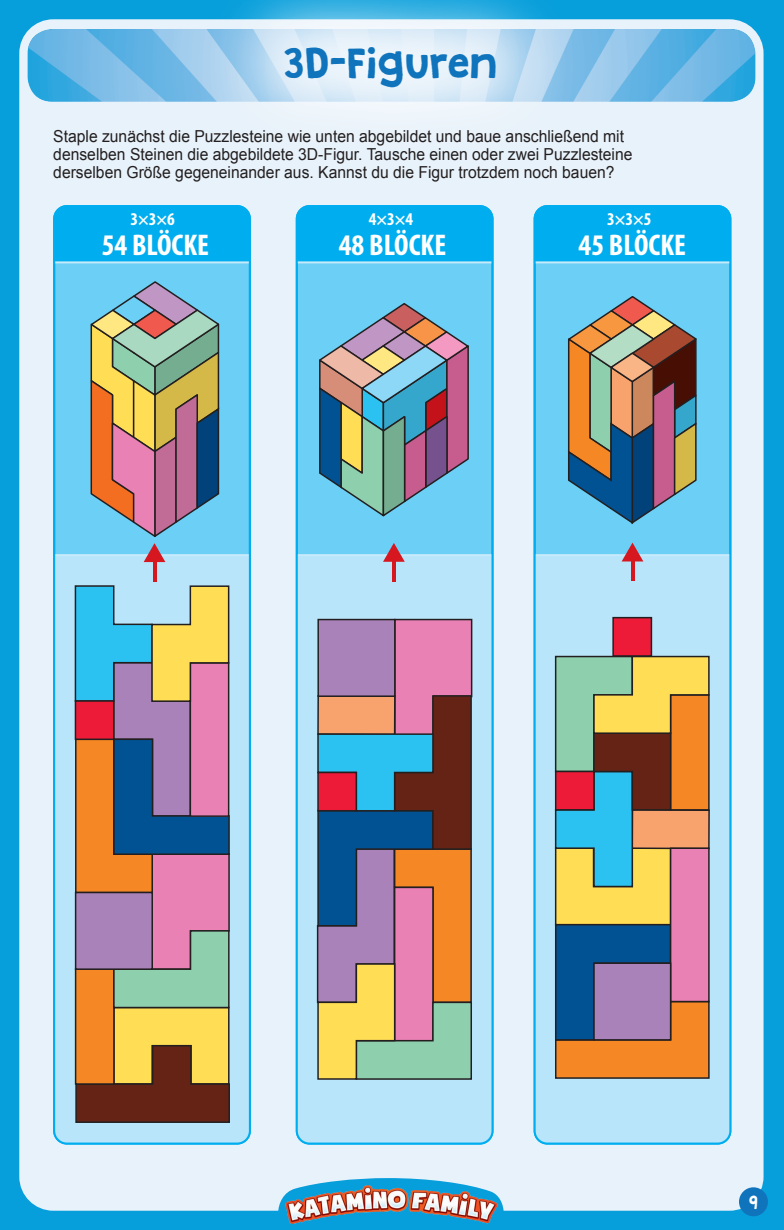
<style>
.page{position:relative;width:784px;height:1230px;background:#fff}
.page>*{position:absolute;margin:0;border:0;box-sizing:border-box;transform-origin:0 0}
.t1{font:37.5px "Granstander Clean";color:#1074bc}
.t2{font:700 condensed 30px "Myriad Pro";color:#fff}
.t3{font:700 condensed 18px "Myriad Pro";color:#fff}
.Fließtext{font:16.5px/18px "Arial";color:#231f20;scale:.95 1}
.t4{font:16.5px "Granstander Clean";color:#fff;scale:.91 1}
</style>
<div class="page">
<div style="left:0;top:0;width:784px;height:1229px;background:#069edb"></div>
<div style="left:19px;top:19px;width:744px;height:1191px;background:#e8f2fa;border-radius:34px"></div>
<img style="left:19px;top:19px;width:745px;height:102px">
<img style="left:278px;top:1178px;width:227px;height:46px">
<svg style="left:207px;top:0;width:367px;height:121px"></svg>
<div style="left:739px;top:1186px;width:29px;height:29px;background:#1074bc;border-radius:50%"></div>
<div style="left:54px;top:206px;width:196px;height:937px;background:#6bcff6;border-radius:13px"></div>
<div style="left:54px;top:556px;width:196px;height:587px;background:#b9e5fa"></div>
<div style="left:56px;top:208px;width:192px;height:53px;background:#00aeef"></div>
<hr style="left:54px;top:261px;width:196px;height:2px;background:#c6eafa">
<hr style="left:54px;top:554px;width:196px;height:2px;background:#c6eafa">
<div style="left:53px;top:205px;width:198px;height:939px;border:2px solid #00aeef;border-radius:13px"></div>
<div style="left:297px;top:206px;width:195px;height:937px;background:#6bcff6;border-radius:13px"></div>
<div style="left:297px;top:556px;width:195px;height:587px;background:#b9e5fa"></div>
<div style="left:297px;top:206px;width:195px;height:55px;background:#00aeef"></div>
<hr style="left:297px;top:261px;width:195px;height:2px;background:#c6eafa">
<hr style="left:297px;top:554px;width:195px;height:2px;background:#c6eafa">
<div style="left:296px;top:205px;width:197px;height:939px;border:2px solid #00aeef;border-radius:13px"></div>
<div style="left:535px;top:206px;width:195px;height:937px;background:#6bcff6;border-radius:13px"></div>
<div style="left:535px;top:556px;width:195px;height:587px;background:#b9e5fa"></div>
<div style="left:535px;top:206px;width:195px;height:55px;background:#00aeef"></div>
<hr style="left:535px;top:261px;width:195px;height:2px;background:#c6eafa">
<hr style="left:535px;top:554px;width:195px;height:2px;background:#c6eafa">
<div style="left:534px;top:205px;width:197px;height:939px;border:2px solid #00aeef;border-radius:13px"></div>
<svg style="left:74px;top:584px;width:157px;height:539px;background:#a48d82"></svg>
<svg style="left:567px;top:296px;width:130px;height:228px"></svg>
<svg style="left:319px;top:303px;width:150px;height:214px"></svg>
<svg style="left:316px;top:618px;width:157px;height:462px;background:#9a8386"></svg>
<div style="left:318px;top:772px;width:38px;height:38px;background:#ed1a38"></div>
<div style="left:317px;top:771px;width:40px;height:40px;border:2px solid #231f20"></div>
<svg style="left:554px;top:655px;width:156px;height:424px;background:#a49377"></svg>
<div style="left:556px;top:771px;width:38px;height:38px;background:#ed1a38"></div>
<div style="left:555px;top:770px;width:40px;height:40px;border:2px solid #231f20"></div>
<div style="left:613px;top:617px;width:38px;height:38px;background:#ed1a38"></div>
<div style="left:612px;top:616px;width:40px;height:40px;border:2px solid #231f20"></div>
<div style="left:75px;top:700px;width:39px;height:39px;background:#ed1a38"></div>
<div style="left:75px;top:700px;width:39px;height:40px;border:2px solid #231f20"></div>
<svg style="left:152px;top:562px;width:4px;height:19px"></svg>
<svg style="left:89px;top:281px;width:131px;height:281px"></svg>
<hr style="left:392px;top:556px;width:4px;height:25px;background:#d7171f">
<svg style="left:383px;top:543px;width:22px;height:18px"></svg>
<svg style="left:630px;top:561px;width:4px;height:19px"></svg>
<svg style="left:621px;top:542px;width:22px;height:19px"></svg>
<h1 class="t1" style="left:285px;top:43px;width:215px">3D-Figuren</h1>
<p class="Fließtext" style="left:53px;top:127px;width:611px">Staple zunächst die Puzzlesteine wie unten abgebildet und baue anschließend mit denselben Steinen die abgebildete 3D-Figur. Tausche einen oder zwei Puzzlesteine derselben Größe gegeneinander aus. Kannst du die Figur trotzdem noch bauen?</p>
<p class="t3" style="left:130px;top:208px;width:46px">3×3×6</p>
<p class="t2" style="left:102px;top:226px;width:109px">54 BLÖCKE</p>
<p class="t3" style="left:369px;top:208px;width:46px">4×3×4</p>
<p class="t2" style="left:339px;top:226px;width:109px">48 BLÖCKE</p>
<p class="t3" style="left:607px;top:208px;width:46px">3×3×5</p>
<p class="t2" style="left:578px;top:226px;width:109px">45 BLÖCKE</p>
<p class="t4" style="left:749px;top:1192px;width:11px">9</p>
</div>
